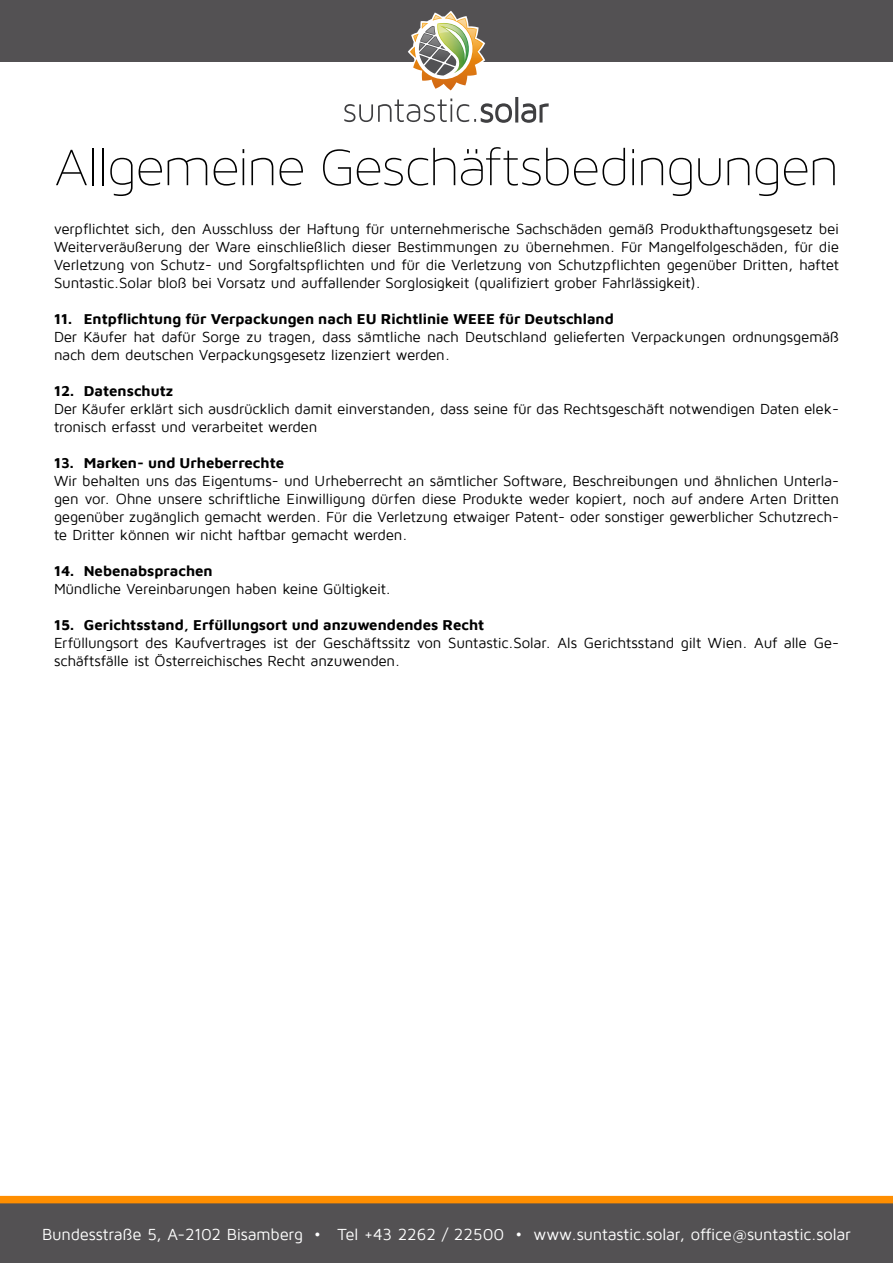
<style>
.page{position:relative;width:893px;height:1263px;background:#fff}
.page>*{position:absolute;margin:0;border:0;box-sizing:border-box;transform-origin:0 0}
.t1{font:57px "Maven Pro Light 200";letter-spacing:-.02em;color:#000}
.t2{font:16.5px "Maven Pro";letter-spacing:-.015em;color:#fff}
.t3{font:15px/18px "Maven Pro";letter-spacing:-.015em;color:#000}
.t4{font:700 15px "Maven Pro";color:#000}
</style>
<div class="page">
<svg style="left:0;top:1196px;width:893px;height:67px;background:#655749"></svg>
<div style="left:0;top:0;width:893px;height:62px;background:#535153"></div>
<svg style="left:344px;top:11px;width:205px;height:112px"></svg>
<h1 class="t1" style="left:54px;top:137px;width:786px">Allgemeine Geschäftsbedingungen</h1>
<p class="t3" style="left:54px;top:220px;width:786px;text-align:justify">verpflichtet sich, den Ausschluss der Haftung für unternehmerische Sachschäden gemäß Produkthaftungsgesetz bei Weiterveräußerung der Ware einschließlich dieser Bestimmungen zu übernehmen. Für Mangelfolgeschäden, für die Verletzung von Schutz- und Sorgfaltspflichten und für die Verletzung von Schutzpflichten gegenüber Dritten, haftet Suntastic.Solar bloß bei Vorsatz und auffallender Sorglosigkeit (qualifiziert grober Fahrlässigkeit).</p>
<p class="t4" style="left:54px;top:308px;width:561px">11. Entpflichtung für Verpackungen nach EU Richtlinie WEEE für Deutschland</p>
<p class="t3" style="left:54px;top:328px;width:786px">Der Käufer hat dafür Sorge zu tragen, dass sämtliche nach Deutschland gelieferten Verpackungen ordnungsgemäß nach dem deutschen Verpackungsgesetz lizenziert werden.</p>
<p class="t4" style="left:54px;top:380px;width:121px">12. Datenschutz</p>
<p class="t3" style="left:54px;top:400px;width:786px">Der Käufer erklärt sich ausdrücklich damit einverstanden, dass seine für das Rechtsgeschäft notwendigen Daten elek&shy;tronisch erfasst und verarbeitet werden</p>
<p class="t4" style="left:54px;top:452px;width:232px">13. Marken- und Urheberrechte</p>
<p class="t3" style="left:54px;top:472px;width:786px;text-align:justify">Wir behalten uns das Eigentums- und Urheberrecht an sämtlicher Software, Beschreibungen und ähnlichen Unterla&shy;gen vor. Ohne unsere schriftliche Einwilligung dürfen diese Produkte weder kopiert, noch auf andere Arten Dritten gegenüber zugänglich gemacht werden. Für die Verletzung etwaiger Patent- oder sonstiger gewerblicher Schutzrech&shy;te Dritter können wir nicht haftbar gemacht werden.</p>
<p class="t4" style="left:54px;top:560px;width:160px">14. Nebenabsprachen</p>
<p class="t3" style="left:54px;top:580px;width:338px">Mündliche Vereinbarungen haben keine Gültigkeit.</p>
<p class="t4" style="left:54px;top:614px;width:432px">15. Gerichtsstand, Erfüllungsort und anzuwendendes Recht</p>
<p class="t3" style="left:54px;top:634px;width:786px">Erfüllungsort des Kaufvertrages ist der Geschäftssitz von Suntastic.Solar. Als Gerichtsstand gilt Wien. Auf alle Ge&shy;schäftsfälle ist Österreichisches Recht anzuwenden.</p>
<p class="t2" style="left:42px;top:1225px;width:810px">Bundesstraße 5, A-2102 Bisamberg • Tel +43 2262 / 22500 • www.suntastic.solar, office@suntastic.solar</p>
</div>
